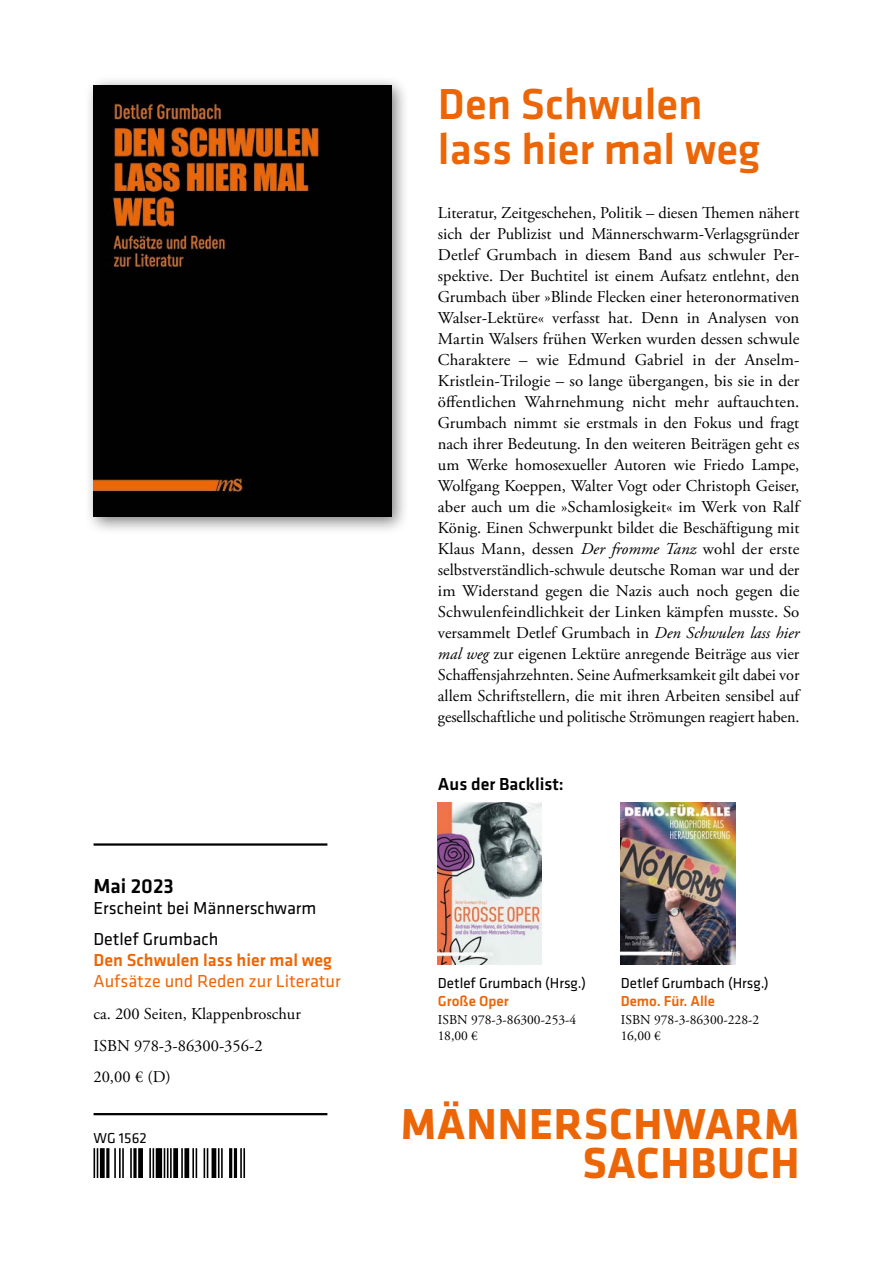
<style>
.page{position:relative;width:893px;height:1263px;background:#fff}
.page>*{position:absolute;margin:0;border:0;box-sizing:border-box;transform-origin:0 0}
.t1{font:500 45px/45px "Klavika";color:#ec6608}
.t2{font:700 45px/39px "Klavika";letter-spacing:.02em;color:#ec6608;text-align:right}
.t3{font:500 21px "Klavika";color:#000}
.t4{font:18px/31.7px "Klavika";color:#000}
.t5{font:18px "Klavika";color:#ec6608}
.t6{font:500 18px "Klavika";color:#ec6608}
.t7{font:500 18px "Klavika";color:#000}
.t8{font:16.5px/21px "Adobe Garamond Pro";letter-spacing:-.005em;color:#000}
.t9{font:15px "Klavika";color:#000}
.t10{font:500 15px "Klavika";letter-spacing:-.005em;color:#ec6608}
.t11{font:13.5px/16.5px "Adobe Garamond Pro";color:#000}
.s1{font-style:italic}
</style>
<div class="page">
<hr style="left:94px;top:843px;width:233px;height:3px;background:#000">
<hr style="left:94px;top:1113px;width:233px;height:2px;background:#000">
<div style="left:84px;top:75px;width:326px;height:460px;background:#000;opacity:.5"></div>
<img style="left:94px;top:85px;width:297px;height:431px">
<svg style="left:93px;top:1148px;width:152px;height:30px"></svg>
<img style="left:438px;top:803px;width:103px;height:161px">
<img style="left:621px;top:803px;width:115px;height:161px">
<p class="t3" style="left:94px;top:874px;width:82px">Mai 2023</p>
<p class="t4" style="left:94px;top:892px;width:224px">Erscheint bei Männerschwarm<br>Detlef Grumbach</p>
<p class="t6" style="left:94px;top:950px;width:240px">Den Schwulen lass hier mal weg</p>
<p class="t5" style="left:94px;top:971px;width:249px">Aufsätze und Reden zur Literatur</p>
<p class="t8" style="left:94px;top:998px;width:209px;line-height:31.7px">ca. 200 Seiten, Klappenbroschur<br>ISBN 978-3-86300-356-2<br>20,00 € (D)</p>
<p class="t9" style="left:94px;top:1130px;width:55px">WG 1562</p>
<h1 class="t1" style="left:438px;top:82px;width:324px">Den Schwulen lass hier mal weg</h1>
<p class="t8" style="left:438px;top:203px;width:363px;text-align:justify">Literatur, Zeitgeschehen, Politik – diesen Themen nähert sich der Publizist und Männerschwarm-Verlagsgründer Detlef Grumbach in diesem Band aus schwuler Per&shy;spektive. Der Buchtitel ist einem Aufsatz entlehnt, den Grumbach über »Blinde Flecken einer heteronormativen Walser-Lektüre« verfasst hat. Denn in Analysen von Martin Walsers frühen Werken wurden dessen schwule Charaktere – wie Edmund Gabriel in der Anselm-Kristlein-Trilogie – so lange übergangen, bis sie in der öffentlichen Wahrnehmung nicht mehr auftauchten.<br>Grumbach nimmt sie erstmals in den Fokus und fragt nach ihrer Bedeutung. In den weiteren Beiträgen geht es um Werke homosexueller Autoren wie Friedo Lampe, Wolfgang Koeppen, Walter Vogt oder Christoph Geiser, aber auch um die »Schamlosigkeit« im Werk von Ralf König. Einen Schwerpunkt bildet die Beschäftigung mit Klaus Mann, dessen <span class="s1">Der fromme Tanz</span> wohl der erste selbstverständlich-schwule deutsche Roman war und der im Widerstand gegen die Nazis auch noch gegen die Schwulenfeindlichkeit der Linken kämpfen musste. So versammelt Detlef Grumbach in <span class="s1">Den Schwulen lass hier mal weg</span> zur eigenen Lektüre anregende Beiträge aus vier Schaffensjahrzehnten. Seine Aufmerksamkeit gilt dabei vor allem Schriftstellern, die mit ihren Arbeiten sensibel auf gesellschaftliche und politische Strömungen reagiert haben.</p>
<p class="t7" style="left:438px;top:774px;width:127px">Aus der Backlist:</p>
<p class="t9" style="left:438px;top:974px;width:149px">Detlef Grumbach (Hrsg.)</p>
<p class="t10" style="left:438px;top:992px;width:72px">Große Oper</p>
<p class="t11" style="left:438px;top:1011px;width:140px">ISBN 978-3-86300-253-4<br>18,00 €</p>
<p class="t9" style="left:621px;top:974px;width:149px">Detlef Grumbach (Hrsg.)</p>
<p class="t10" style="left:621px;top:992px;width:96px">Demo. Für. Alle</p>
<p class="t11" style="left:621px;top:1011px;width:140px">ISBN 978-3-86300-228-2<br>16,00 €</p>
<h1 class="t2" style="left:401px;top:1105px;width:400px">MÄNNERSCHWARM<br>SACHBUCH</h1>
</div>
